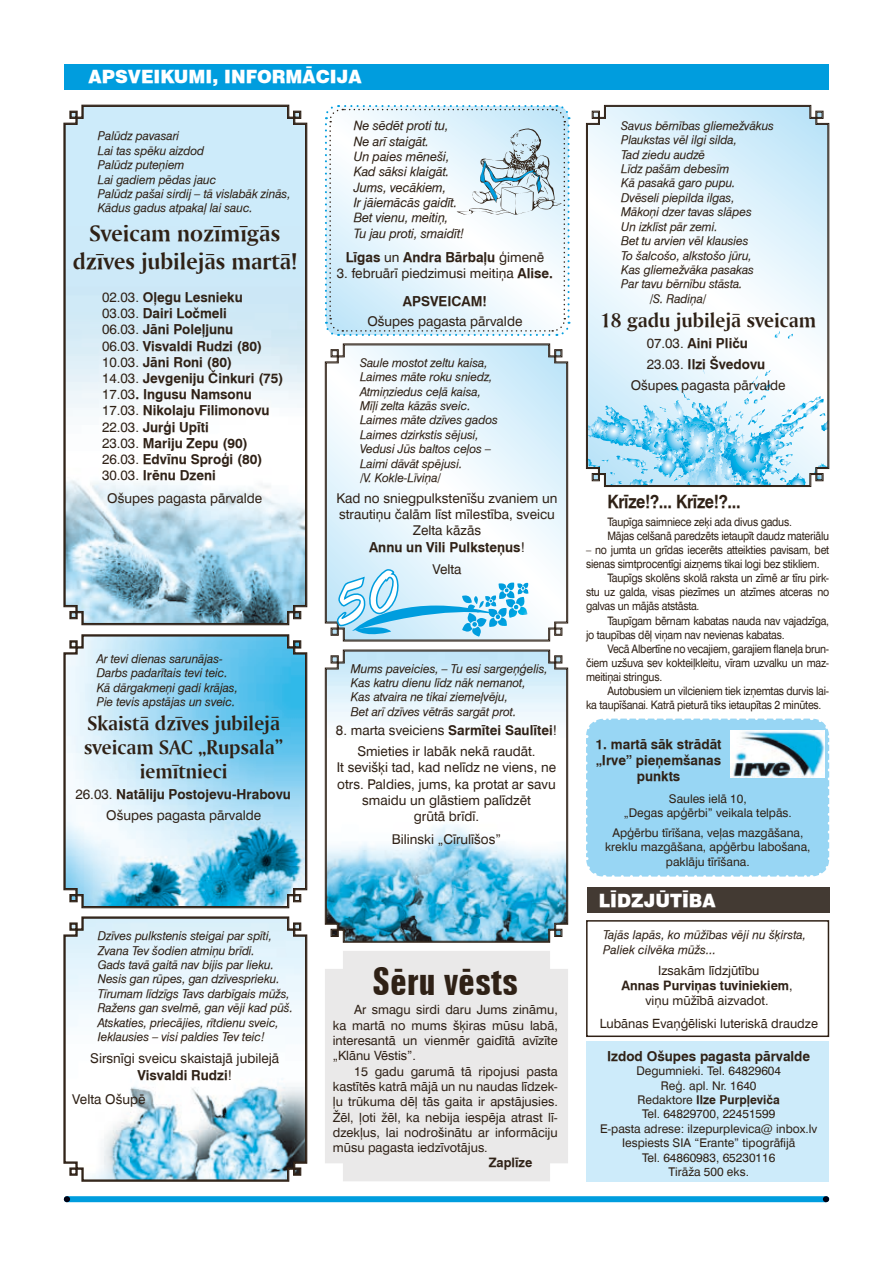
<style>
.page{position:relative;width:893px;height:1263px;background:#fff}
.page>*{position:absolute;margin:0;border:0;box-sizing:border-box;transform-origin:0 0}
.t1{font:700 extra-condensed 39px "Zurich TL";color:#2f2116}
.t2{font:24px/28.5px "Amerigo TL Bold A";color:#2f2116;text-align:center}
.t3{font:21px/24px "Amerigo TL Bold A";color:#2f2116;text-align:center}
.t4{font:900 18px "Swiss 721 TL";color:#fff}
.t5{font:700 18px "Swiss 721 TL";letter-spacing:-.02em;color:#2f2116;scale:.9 1}
.t6{font:13.5px/16.2px "Swiss 721 TL";color:#2f2116;text-align:center}
.t7{font:700 13.5px/16.2px "Swiss 721 TL";color:#2f2116}
.t8{font:12.75px/15.3px "Swiss 721 TL";color:#2f2116;text-align:justify}
.t9{font:italic 12.75px/15.3px "Swiss 721 TL";letter-spacing:-.01em;color:#2f2116}
.t10{font:700 12.75px "Swiss 721 TL";color:#2f2116}
.t11{font:italic 12px/14.4px "Swiss 721 TL";letter-spacing:-.01em;color:#2f2116}
.t12{font:12px/14.4px "Swiss 721 TL";color:#2f2116;text-align:center}
.t13{font:11.7px/14.1px "Swiss 721 TL";letter-spacing:-.02em;color:#2f2116;scale:.9 1}
.s1{font-weight:400}
.s2{font-weight:700}
</style>
<div class="page">
<div style="left:64px;top:64px;width:765px;height:25px;background:#009dde"></div>
<div style="left:586px;top:718px;width:243px;height:158px;background:#98d6f4;border-radius:18px"></div>
<svg style="left:586px;top:745px;width:19px;height:132px"></svg>
<svg style="left:613px;top:857px;width:217px;height:20px"></svg>
<svg style="left:811px;top:718px;width:19px;height:132px"></svg>
<svg style="left:586px;top:718px;width:216px;height:20px"></svg>
<svg style="left:325px;top:343px;width:243px;height:299px;background:#776f69"></svg>
<svg style="left:326px;top:345px;width:241px;height:295px"></svg>
<svg style="left:587px;top:106px;width:241px;height:380px"></svg>
<svg style="left:325px;top:649px;width:243px;height:294px;background:#6f6862"></svg>
<svg style="left:326px;top:651px;width:241px;height:290px"></svg>
<div style="left:325px;top:951px;width:243px;height:230px;background:#eae9e9"></div>
<svg style="left:65px;top:106px;width:241px;height:518px"></svg>
<svg style="left:65px;top:636px;width:241px;height:271px;background:#98d2ea"></svg>
<svg style="left:65px;top:918px;width:241px;height:262px"></svg>
<div style="left:586px;top:1041px;width:242px;height:140px;background:#cdebfa"></div>
<div style="left:67px;top:1196px;width:759px;height:6px;background:#009dde"></div>
<div style="left:587px;top:887px;width:242px;height:26px;background:#433a33"></div>
<div style="left:586px;top:920px;width:243px;height:117px;border:2px solid #2f2116"></div>
<svg style="left:325px;top:105px;width:246px;height:231px"></svg>
<svg style="left:336px;top:569px;width:193px;height:70px"></svg>
<img style="left:730px;top:730px;width:95px;height:47px">
<h3 class="t4" style="left:89px;top:66px;width:275px">APSVEIKUMI, INFORMĀCIJA</h3>
<p class="t11" style="left:98px;top:129px;width:194px">Palūdz pavasari<br>Lai tas spēku aizdod<br>Palūdz puteņiem<br>Lai gadiem pēdas jauc<br>Palūdz pašai sirdij – tā vislabāk zinās,<br>Kādus gadus atpakaļ lai sauc.</p>
<h2 class="t2" style="left:73px;top:218px;width:225px">Sveicam nozīmīgās dzīves jubilejās martā!</h2>
<p class="t7" style="left:102px;top:289px;width:183px"><span class="s1">02.03.</span> Oļegu Lesnieku<br><span class="s1">03.03.</span> Dairi Ločmeli<br><span class="s1">06.03.</span> Jāni Poleļjunu<br><span class="s1">06.03.</span> Visvaldi Rudzi (80)<br><span class="s1">10.03.</span> Jāni Roni (80)<br><span class="s1">14.03.</span> Jevgeniju Činkuri (75)<br><span class="s1">17.03</span>. Ingusu Namsonu<br><span class="s1">17.03.</span> Nikolaju Filimonovu<br><span class="s1">22.03.</span> Jurģi Upīti<br><span class="s1">23.03.</span> Mariju Zepu (90)<br><span class="s1">26.03.</span> Edvīnu Sproģi (80)<br><span class="s1">30.03.</span> Irēnu Dzeni</p>
<p class="t6" style="left:107px;top:490px;width:156px">Ošupes pagasta pārvalde</p>
<p class="t11" style="left:97px;top:651px;width:143px">Ar tevi dienas sarunājas-<br>Darbs padarītais tevi teic.<br>Kā dārgakmeņi gadi krājas,<br>Pie tevis apstājas un sveic.</p>
<h3 class="t3" style="left:84px;top:710px;width:200px">Skaistā dzīves jubilejā sveicam SAC „Rupsala” iemītnieci</h3>
<p class="t6" style="left:75px;top:783px;width:217px;line-height:21px">26.03. <span class="s2">Natāliju Postojevu-Hrabovu<br></span>Ošupes pagasta pārvalde</p>
<p class="t11" style="left:98px;top:928px;width:197px">Dzīves pulkstenis steigai par spīti, Zvana Tev šodien atmiņu brīdi.<br>Gads tavā gaitā nav bijis par lieku.<br>Nesis gan rūpes, gan dzīvesprieku.<br>Tīrumam līdzīgs Tavs darbīgais mūžs, Ražens gan svelmē, gan vēji kad pūš.<br>Atskaties, priecājies, rītdienu sveic, Ieklausies – visi paldies Tev teic!</p>
<p class="t6" style="left:90px;top:1050px;width:190px">Sirsnīgi sveicu skaistajā jubilejā<br><span class="s2">Visvaldi Rudzi</span>!</p>
<p class="t6" style="left:72px;top:1091px;width:75px">Velta Ošupē</p>
<p class="t9" style="left:354px;top:118px;width:112px">Ne sēdēt proti tu,<br>Ne arī staigāt.<br>Un paies mēneši,<br>Kad sāksi klaigāt.<br>Jums, vecākiem,<br>Ir jāiemācās gaidīt.<br>Bet vienu, meitiņ,<br>Tu jau proti, smaidīt!</p>
<p class="t7" style="left:346px;top:249px;width:200px">Līgas <span class="s1">un</span> Andra Bārbaļu <span class="s1">ģimenē</span></p>
<p class="t6" style="left:337px;top:259px;width:218px;line-height:28.5px">3. februārī piedzimusi meitiņa <span class="s2">Alise.<br>APSVEICAM!</span></p>
<p class="t6" style="left:367px;top:313px;width:156px">Ošupes pagasta pārvalde</p>
<p class="t11" style="left:360px;top:355px;width:140px">Saule mostot zeltu kaisa,<br>Laimes māte roku sniedz,<br>Atmiņziedus ceļā kaisa,<br>Mīļi zelta kāzās sveic.<br>Laimes māte dzīves gados<br>Laimes dzirkstis sējusi,<br>Vedusi Jūs baltos ceļos –<br>Laimi dāvāt spējusi.<br>/V. Kokle-Līviņa/</p>
<p class="t6" style="left:336px;top:490px;width:223px">Kad no sniegpulkstenīšu zvaniem un strautiņu čalām līst mīlestība, sveicu<br>Zelta kāzās<br><span class="s2">Annu un Vili Pulksteņus</span>!</p>
<p class="t6" style="left:432px;top:561px;width:31px">Velta</p>
<p class="t11" style="left:351px;top:661px;width:198px">Mums paveicies, – Tu esi sargeņģelis, Kas katru dienu līdz nāk nemanot, Kas atvaira ne tikai ziemeļvēju,<br>Bet arī dzīves vētrās sargāt prot.</p>
<p class="t6" style="left:336px;top:720px;width:223px;line-height:21px">8. marta sveiciens <span class="s2">Sarmītei Saulītei</span>!<br>Smieties ir labāk nekā raudāt.</p>
<p class="t6" style="left:337px;top:759px;width:221px">It sevišķi tad, kad nelīdz ne viens, ne otrs. Paldies, jums, ka protat ar savu smaidu un glāstiem palīdzēt<br>grūtā brīdī.</p>
<p class="t6" style="left:392px;top:830px;width:111px">Bilinski „Cīrulīšos”</p>
<h1 class="t1" style="left:372px;top:959px;width:148px">Sēru vēsts</h1>
<p class="t8" style="left:333px;top:1002px;width:226px;text-indent:21px">Ar smagu sirdi daru Jums zināmu, ka martā no mums šķiras mūsu labā, interesantā un vienmēr gaidītā avīzīte „Klānu Vēstis”.</p>
<p class="t8" style="left:333px;top:1063px;width:226px;text-indent:21px">15 gadu garumā tā ripojusi pasta kastītēs katrā mājā un nu naudas līdzek&shy;ļu trūkuma dēļ tās gaita ir apstājusies.<br>Žēl, ļoti žēl, ka nebija iespēja atrast lī&shy;dzekļus, lai nodrošinātu ar informāciju mūsu pagasta iedzīvotājus.</p>
<p class="t10" style="left:489px;top:1155px;width:45px">Zaplīze</p>
<p class="t11" style="left:621px;top:118px;width:154px">Savus bērnības gliemežvākus</p>
<p class="t11" style="left:621px;top:133px;width:117px">Plaukstas vēl ilgi silda,</p>
<p class="t11" style="left:621px;top:147px;width:86px">Tad ziedu audzē</p>
<p class="t11" style="left:621px;top:162px;width:110px">Līdz pašām debesīm</p>
<p class="t11" style="left:621px;top:176px;width:116px">Kā pasakā garo pupu.</p>
<p class="t11" style="left:621px;top:190px;width:115px">Dvēseli piepilda ilgas,</p>
<p class="t11" style="left:621px;top:205px;width:132px">Mākoņi dzer tavas slāpes</p>
<p class="t11" style="left:621px;top:219px;width:98px">Un izklīst pār zemi.</p>
<p class="t11" style="left:621px;top:234px;width:129px">Bet tu arvien vēl klausies</p>
<p class="t11" style="left:621px;top:248px;width:132px">To šalcošo, alkstošo jūru,</p>
<p class="t11" style="left:621px;top:262px;width:134px">Kas gliemežvāka pasakas</p>
<p class="t11" style="left:621px;top:277px;width:123px">Par tavu bērnību stāsta.</p>
<p class="t11" style="left:650px;top:291px;width:58px">/S. Radiņa/</p>
<h3 class="t3" style="left:600px;top:307px;width:218px">18 gadu jubilejā sveicam</h3>
<p class="t7" style="left:647px;top:335px;width:103px"><span class="s1">07.03.</span> Aini Pliču</p>
<p class="t7" style="left:647px;top:356px;width:120px"><span class="s1">23.03.</span> Ilzi Švedovu</p>
<p class="t6" style="left:631px;top:377px;width:156px">Ošupes pagasta pārvalde</p>
<h3 class="t5" style="left:607px;top:491px;width:150px">Krīze!?... Krīze!?...</h3>
<p class="t13" style="left:607px;top:515px;width:248px">Taupīga saimniece zeķi ada divus gadus.<br>Mājas celšanā paredzēts ietaupīt daudz materiālu</p>
<p class="t13" style="left:586px;top:543px;width:272px">– no jumta un grīdas iecerēts atteikties pavisam, bet</p>
<p class="t13" style="left:586px;top:557px;width:261px">sienas simtprocentīgi aizņems tikai logi bez stikliem.</p>
<p class="t13" style="left:607px;top:571px;width:248px">Taupīgs skolēns skolā raksta un zīmē ar tīru pirk-</p>
<p class="t13" style="left:586px;top:585px;width:272px">stu uz galda, visas piezīmes un atzīmes atceras no</p>
<p class="t13" style="left:586px;top:599px;width:128px">galvas un mājās atstāsta.</p>
<p class="t13" style="left:607px;top:613px;width:248px">Taupīgam bērnam kabatas nauda nav vajadzīga,</p>
<p class="t13" style="left:586px;top:627px;width:222px">jo taupības dēļ viņam nav nevienas kabatas.</p>
<p class="t13" style="left:607px;top:641px;width:248px">Vecā Albertīne no vecajiem, garajiem flaneļa brun-</p>
<p class="t13" style="left:586px;top:655px;width:272px">čiem uzšuva sev kokteiļkleitu, vīram uzvalku un maz-</p>
<p class="t13" style="left:586px;top:669px;width:86px">meitiņai stringus.</p>
<p class="t13" style="left:607px;top:683px;width:248px">Autobusiem un vilcieniem tiek izņemtas durvis lai-</p>
<p class="t13" style="left:586px;top:697px;width:263px">ka taupīšanai. Katrā pieturā tiks ietaupītas 2 minūtes.</p>
<p class="t7" style="left:596px;top:736px;width:127px;text-align:center">1. martā sāk strādāt „Irve” pieņemšanas punkts</p>
<p class="t12" style="left:624px;top:791px;width:170px">Saules ielā 10,<br>„Degas apģērbi” veikala telpās.</p>
<p class="t12" style="left:605px;top:825px;width:207px">Apģērbu tīrīšana, veļas mazgāšana, kreklu mazgāšana, apģērbu labošana, paklāju tīrīšana.</p>
<h3 class="t4" style="left:599px;top:890px;width:119px">LĪDZJŪTĪBA</h3>
<p class="t11" style="left:603px;top:927px;width:205px">Tajās lapās, ko mūžības vēji nu šķirsta,<br>Paliek cilvēka mūžs...</p>
<p class="t8" style="left:621px;top:962px;width:173px;text-align:center">Izsakām līdzjūtību<br><span class="s2">Annas Purviņas tuviniekiem</span>, viņu mūžībā aizvadot.</p>
<p class="t8" style="left:600px;top:1015px;width:220px">Lubānas Evaņģēliski luteriskā draudze</p>
<p class="t7" style="left:607px;top:1048px;width:205px">Izdod Ošupes pagasta pārvalde</p>
<p class="t12" style="left:600px;top:1064px;width:219px">Degumnieki. Tel. 64829604<br>Reģ. apl. Nr. 1640<br>Redaktore <span class="s2">Ilze Purpļeviča<br></span>Tel. 64829700, 22451599<br>E-pasta adrese: ilzepurplevica@ inbox.lv<br>Iespiests SIA “Erante” tipogrāfijā<br>Tel. 64860983, 65230116<br>Tirāža 500 eks.</p>
</div>
